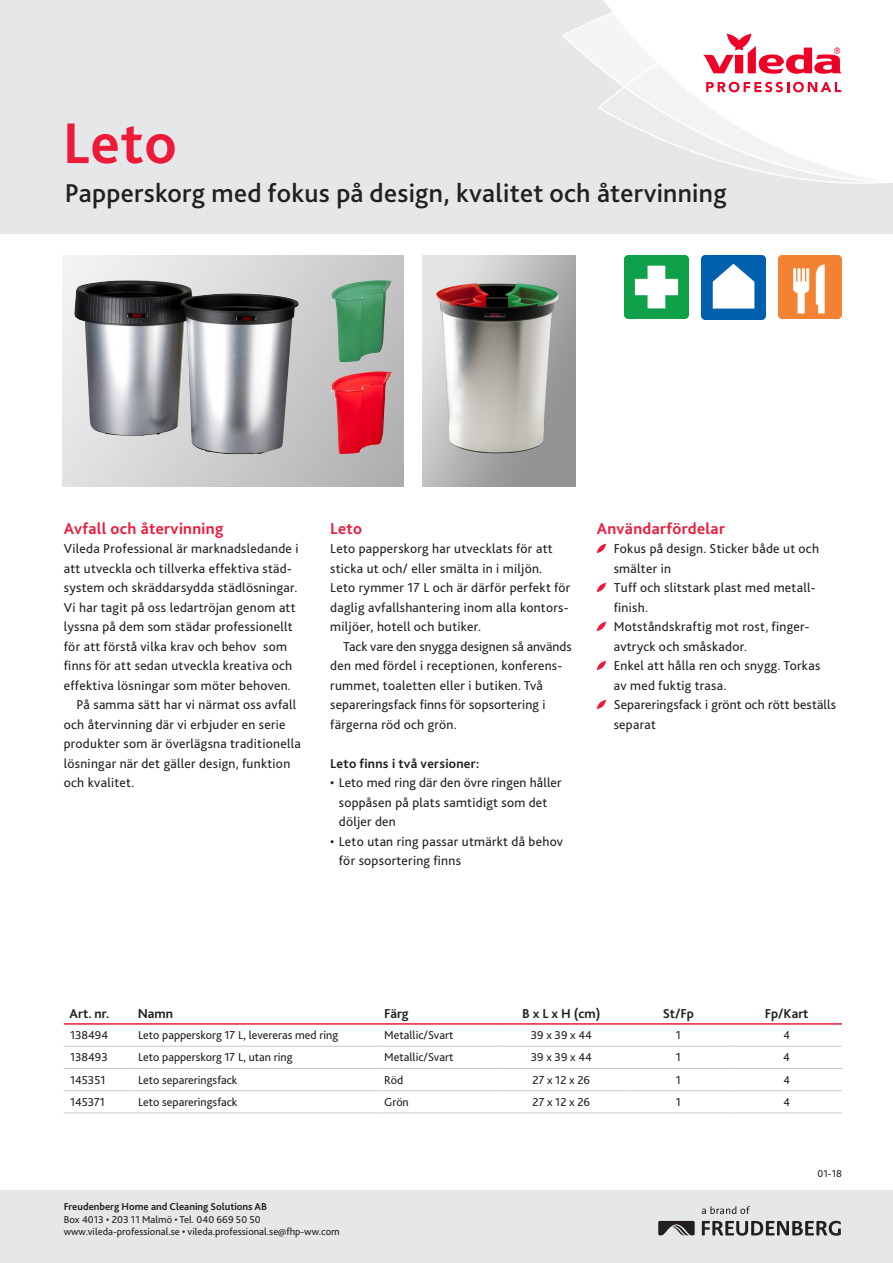
<style>
.page{position:relative;width:893px;height:1263px;background:#fff}
.page>*{position:absolute;margin:0;border:0;box-sizing:border-box;transform-origin:0 0}
.Headline{font:700 60px "Bliss 2";color:#ed1a3a}
.Subline{font:500 27px "Bliss 2";letter-spacing:.01em;color:#231f20}
.Copy_cross_heading{font:700 16.5px "Bliss 2";letter-spacing:.02em;color:#ed1a3a}
.Copy_text{font:13.5px/19.5px "Bliss 2";letter-spacing:.02em;color:#231f20}
.Copy_text_Indent{font:13.5px/19.5px "Bliss 2";letter-spacing:.02em;color:#231f20}
.Bullet_wings{font:13.5px/19.5px "Bliss 2";letter-spacing:.02em;color:#231f20}
.Bullet_points{font:13.5px/19.5px "Bliss 2";letter-spacing:.02em;color:#231f20}
.Tabell_rubrik{font:700 13.5px "Bliss 2";color:#231f20}
.Copy_text-2{font:700 13.5px "Bliss 2";letter-spacing:.02em;color:#231f20}
.Tabell_content{font:12px "Bliss 2";color:#231f20}
.Footer_contact_detai{font:10.5px "Bliss 2";color:#231f20}
.Footer_contact_Viled{font:700 10.5px "Bliss 2";color:#231f20}
</style>
<div class="page">
<div style="left:0;top:0;width:893px;height:234px;background:#e6e7e9"></div>
<div style="left:0;top:1191px;width:893px;height:72px;background:#e6e7e9"></div>
<div style="left:604px;top:0;width:289px;height:11px;background:#fff"></div>
<svg style="left:562px;top:11px;width:331px;height:173px"></svg>
<svg style="left:702px;top:1221px;width:139px;height:15px"></svg>
<svg style="left:658px;top:1221px;width:37px;height:14px"></svg>
<svg style="left:702px;top:1206px;width:48px;height:8px"></svg>
<svg style="left:597px;top:544px;width:9px;height:9px"></svg>
<svg style="left:597px;top:583px;width:9px;height:9px"></svg>
<svg style="left:597px;top:622px;width:9px;height:9px"></svg>
<svg style="left:597px;top:661px;width:9px;height:9px"></svg>
<svg style="left:597px;top:700px;width:9px;height:9px"></svg>
<img style="left:422px;top:255px;width:153px;height:232px">
<img style="left:74px;top:280px;width:224px;height:174px">
<img style="left:329px;top:280px;width:63px;height:82px">
<img style="left:329px;top:371px;width:63px;height:83px">
<img style="left:778px;top:255px;width:64px;height:64px">
<img style="left:701px;top:255px;width:64px;height:64px">
<img style="left:625px;top:255px;width:64px;height:64px">
<hr style="left:64px;top:1023px;width:68px;height:2px;background:#ed1a3a">
<hr style="left:132px;top:1023px;width:246px;height:2px;background:#ed1a3a">
<hr style="left:378px;top:1023px;width:119px;height:2px;background:#ed1a3a">
<hr style="left:497px;top:1023px;width:128px;height:2px;background:#ed1a3a">
<hr style="left:625px;top:1023px;width:106px;height:2px;background:#ed1a3a">
<hr style="left:731px;top:1023px;width:111px;height:2px;background:#ed1a3a">
<hr style="left:64px;top:1046px;width:68px;height:1px;background:#c7c8ca">
<hr style="left:132px;top:1046px;width:246px;height:1px;background:#c7c8ca">
<hr style="left:64px;top:1068px;width:68px;height:1px;background:#c7c8ca">
<hr style="left:132px;top:1068px;width:246px;height:1px;background:#c7c8ca">
<hr style="left:64px;top:1090px;width:68px;height:1px;background:#c7c8ca">
<hr style="left:132px;top:1090px;width:246px;height:1px;background:#c7c8ca">
<hr style="left:64px;top:1112px;width:68px;height:1px;background:#c7c8ca">
<hr style="left:132px;top:1112px;width:246px;height:1px;background:#c7c8ca">
<hr style="left:378px;top:1046px;width:119px;height:1px;background:#c7c8ca">
<hr style="left:497px;top:1046px;width:128px;height:1px;background:#c7c8ca">
<hr style="left:625px;top:1046px;width:106px;height:1px;background:#c7c8ca">
<hr style="left:731px;top:1046px;width:111px;height:1px;background:#c7c8ca">
<hr style="left:378px;top:1068px;width:119px;height:1px;background:#c7c8ca">
<hr style="left:497px;top:1068px;width:128px;height:1px;background:#c7c8ca">
<hr style="left:625px;top:1068px;width:106px;height:1px;background:#c7c8ca">
<hr style="left:731px;top:1068px;width:111px;height:1px;background:#c7c8ca">
<hr style="left:378px;top:1090px;width:119px;height:1px;background:#c7c8ca">
<hr style="left:497px;top:1090px;width:128px;height:1px;background:#c7c8ca">
<hr style="left:625px;top:1090px;width:106px;height:1px;background:#c7c8ca">
<hr style="left:731px;top:1090px;width:111px;height:1px;background:#c7c8ca">
<hr style="left:378px;top:1112px;width:119px;height:1px;background:#c7c8ca">
<hr style="left:497px;top:1112px;width:128px;height:1px;background:#c7c8ca">
<hr style="left:625px;top:1112px;width:106px;height:1px;background:#c7c8ca">
<hr style="left:731px;top:1112px;width:111px;height:1px;background:#c7c8ca">
<p class="Headline" style="left:63px;top:106px;width:116px">Leto</p>
<p class="Subline" style="left:65px;top:176px;width:663px">Papperskorg med fokus på design, kvalitet och återvinning</p>
<p class="Copy_cross_heading" style="left:64px;top:518px;width:161px">Avfall och återvinning</p>
<p class="Copy_text" style="left:64px;top:539px;width:236px">Vileda Professional är marknadsledande i att utveckla och tillverka effektiva städ&shy;system och skräddarsydda städlösningar.<br>Vi har tagit på oss ledartröjan genom att lyssna på dem som städar professionellt för att förstå vilka krav och behov som finns för att sedan utveckla kreativa och effektiva lösningar som möter behoven.</p>
<p class="Copy_text_Indent" style="left:64px;top:695px;width:238px;text-indent:13px">På samma sätt har vi närmat oss avfall och återvinning där vi erbjuder en serie produkter som är överlägsna traditionella lösningar när det gäller design, funktion och kvalitet.</p>
<p class="Copy_cross_heading" style="left:330px;top:518px;width:33px">Leto</p>
<p class="Copy_text" style="left:330px;top:539px;width:224px">Leto papperskorg har utvecklats för att sticka ut och/ eller smälta in i miljön.</p>
<p class="Copy_text" style="left:330px;top:578px;width:242px">Leto rymmer 17 L och är därför perfekt för daglig avfallshantering inom alla kontors&shy;miljöer, hotell och butiker.</p>
<p class="Copy_text_Indent" style="left:330px;top:636px;width:243px;text-indent:13px">Tack vare den snygga designen så används den med fördel i receptionen, konferens&shy;rummet, toaletten eller i butiken. Två separeringsfack finns för sopsortering i färgerna röd och grön.</p>
<p class="Copy_text-2" style="left:330px;top:755px;width:151px">Leto finns i två versioner:</p>
<p class="Bullet_points" style="left:339px;top:773px;width:224px;text-indent:-9px">• Leto med ring där den övre ringen håller soppåsen på plats samtidigt som det döljer den</p>
<p class="Bullet_points" style="left:339px;top:831px;width:226px;text-indent:-9px">• Leto utan ring passar utmärkt då behov för sopsortering finns</p>
<p class="Copy_cross_heading" style="left:597px;top:518px;width:130px">Användarfördelar</p>
<p class="Bullet_wings" style="left:614px;top:539px;width:207px">Fokus på design. Sticker både ut och smälter in</p>
<p class="Bullet_wings" style="left:614px;top:578px;width:203px">Tuff och slitstark plast med metall&shy;finish.</p>
<p class="Bullet_wings" style="left:614px;top:617px;width:197px">Motståndskraftig mot rost, finger&shy;avtryck och småskador.</p>
<p class="Bullet_wings" style="left:614px;top:656px;width:208px">Enkel att hålla ren och snygg. Torkas av med fuktig trasa.</p>
<p class="Bullet_wings" style="left:614px;top:695px;width:224px">Separeringsfack i grönt och rött beställs separat</p>
<p class="Tabell_rubrik" style="left:70px;top:1005px;width:41px">Art. nr.</p>
<p class="Tabell_rubrik" style="left:138px;top:1005px;width:37px">Namn</p>
<p class="Tabell_rubrik" style="left:384px;top:1005px;width:26px">Färg</p>
<p class="Tabell_rubrik" style="left:522px;top:1005px;width:80px">B x L x H (cm)</p>
<p class="Tabell_rubrik" style="left:663px;top:1005px;width:33px">St/Fp</p>
<p class="Tabell_rubrik" style="left:765px;top:1005px;width:45px">Fp/Kart</p>
<p class="Tabell_content" style="left:70px;top:1027px;width:40px">138494</p>
<p class="Tabell_content" style="left:138px;top:1027px;width:202px">Leto papperskorg 17 L, levereras med ring</p>
<p class="Tabell_content" style="left:384px;top:1027px;width:71px">Metallic/Svart</p>
<p class="Tabell_content" style="left:531px;top:1027px;width:62px">39 x 39 x 44</p>
<p class="Tabell_content" style="left:676px;top:1027px;width:7px">1</p>
<p class="Tabell_content" style="left:783px;top:1027px;width:8px">4</p>
<p class="Tabell_content" style="left:70px;top:1050px;width:39px">138493</p>
<p class="Tabell_content" style="left:138px;top:1050px;width:156px">Leto papperskorg 17 L, utan ring</p>
<p class="Tabell_content" style="left:384px;top:1050px;width:71px">Metallic/Svart</p>
<p class="Tabell_content" style="left:531px;top:1050px;width:62px">39 x 39 x 44</p>
<p class="Tabell_content" style="left:676px;top:1050px;width:7px">1</p>
<p class="Tabell_content" style="left:783px;top:1050px;width:8px">4</p>
<p class="Tabell_content" style="left:70px;top:1072px;width:37px">145351</p>
<p class="Tabell_content" style="left:138px;top:1072px;width:101px">Leto separeringsfack</p>
<p class="Tabell_content" style="left:384px;top:1072px;width:20px">Röd</p>
<p class="Tabell_content" style="left:532px;top:1072px;width:59px">27 x 12 x 26</p>
<p class="Tabell_content" style="left:676px;top:1072px;width:7px">1</p>
<p class="Tabell_content" style="left:783px;top:1072px;width:8px">4</p>
<p class="Tabell_content" style="left:70px;top:1094px;width:36px">145371</p>
<p class="Tabell_content" style="left:138px;top:1094px;width:101px">Leto separeringsfack</p>
<p class="Tabell_content" style="left:384px;top:1094px;width:26px">Grön</p>
<p class="Tabell_content" style="left:532px;top:1094px;width:59px">27 x 12 x 26</p>
<p class="Tabell_content" style="left:676px;top:1094px;width:7px">1</p>
<p class="Tabell_content" style="left:783px;top:1094px;width:8px">4</p>
<p class="Footer_contact_Viled" style="left:64px;top:1200px;width:205px">Freudenberg Home and Cleaning Solutions AB</p>
<p class="Footer_contact_detai" style="left:64px;top:1212px;width:199px">Box 4013 • 203 11 Malmö • Tel. 040 669 50 50</p>
<p class="Footer_contact_detai" style="left:64px;top:1225px;width:277px">www.vileda-professional.se • vileda.professional.se@fhp-ww.com</p>
<p class="Footer_contact_detai" style="left:818px;top:1167px;width:26px">01-18</p>
</div>
